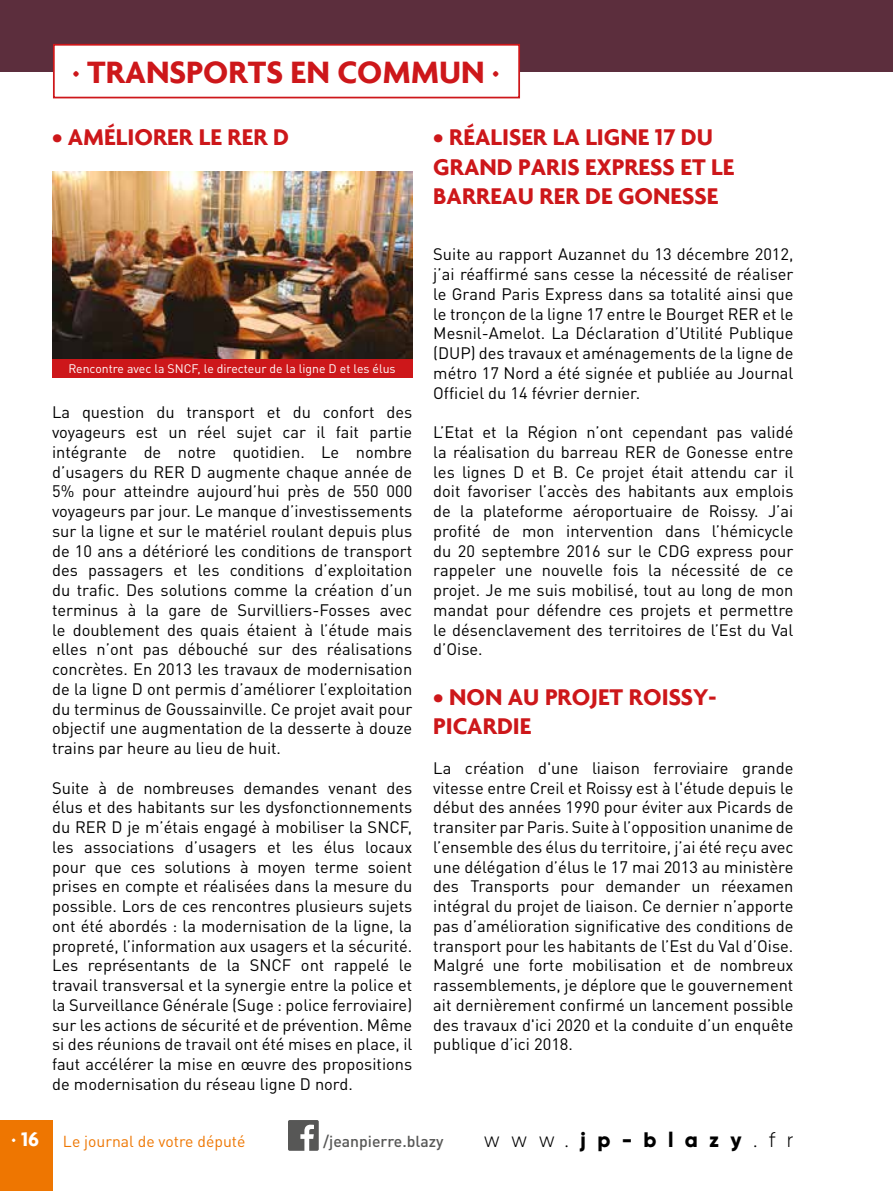
<style>
.page{position:relative;width:893px;height:1191px;background:#fff}
.page>*{position:absolute;margin:0;border:0;box-sizing:border-box;transform-origin:0 0}
.t1{font:700 33.25px "Agenda";color:#cd171a}
.t2{font:700 24.5px/29.4px "Agenda";color:#cd171a}
.t3{font:800 21px "Gilroy";letter-spacing:.54em;color:#000}
.t4{font:16.45px/19.8px "DIN Pro";color:#000;text-align:justify}
.t5{font:15.75px "DIN Pro";color:#ee7601}
.t6{font:500 15.75px "DIN Pro";color:#575756}
.t7{font:12.25px "DIN Pro";color:#fff}
.s1{font-family:"Agenda";font-weight:700;font-size:21px;color:#fff}
.s2{font-weight:300}
</style>
<div class="page">
<div style="left:0;top:0;width:893px;height:71px;background:#5c2e3d"></div>
<svg style="left:288px;top:1120px;width:31px;height:30px"></svg>
<div style="left:0;top:1120px;width:52px;height:71px;background:#ee7601"></div>
<div style="left:53px;top:44px;width:467px;height:54px;background:#fff;border:2px solid #cd171a"></div>
<img style="left:52px;top:172px;width:360px;height:187px">
<div style="left:52px;top:359px;width:360px;height:19px;background:#cd171a"></div>
<h1 class="t1" style="left:72px;top:52px;width:429px">· TRANSPORTS EN COMMUN ·</h1>
<h2 class="t2" style="left:52px;top:122px;width:239px">• AMÉLIORER LE RER D</h2>
<p class="t7" style="left:69px;top:359px;width:329px">Rencontre avec la SNCF, le directeur de la ligne D et les élus</p>
<p class="t4" style="left:52px;top:401px;width:362px">La question du transport et du confort des voyageurs est un réel sujet car il fait partie intégrante de notre quotidien. Le nombre d’usagers du RER D augmente chaque année de 5% pour atteindre aujourd’hui près de 550 000 voyageurs par jour. Le manque d’investissements sur la ligne et sur le matériel roulant depuis plus de 10 ans a détérioré les conditions de transport des passagers et les conditions d’exploitation du trafic. Des solutions comme la création d’un terminus à la gare de Survilliers-Fosses avec le doublement des quais étaient à l’étude mais elles n’ont pas débouché sur des réalisations concrètes. En 2013 les travaux de modernisation de la ligne D ont permis d’améliorer l’exploitation du terminus de Goussainville. Ce projet avait pour objectif une augmentation de la desserte à douze trains par heure au lieu de huit.</p>
<p class="t4" style="left:52px;top:776px;width:362px">Suite à de nombreuses demandes venant des élus et des habitants sur les dysfonctionnements du RER D je m’étais engagé à mobiliser la SNCF, les associations d’usagers et les élus locaux pour que ces solutions à moyen terme soient prises en compte et réalisées dans la mesure du possible. Lors de ces rencontres plusieurs sujets ont été abordés : la modernisation de la ligne, la propreté, l’information aux usagers et la sécurité.<br>Les représentants de la SNCF ont rappelé le travail transversal et la synergie entre la police et la Surveillance Générale (Suge : police ferroviaire) sur les actions de sécurité et de prévention. Même si des réunions de travail ont été mises en place, il faut accélérer la mise en œuvre des propositions de modernisation du réseau ligne D nord.</p>
<h2 class="t2" style="left:433px;top:122px;width:303px">• RÉALISER LA LIGNE 17 DU<br>GRAND PARIS EXPRESS ET LE<br>BARREAU RER DE GONESSE</h2>
<p class="t4" style="left:433px;top:243px;width:362px">Suite au rapport Auzannet du 13 décembre 2012, j’ai réaffirmé sans cesse la nécessité de réaliser le Grand Paris Express dans sa totalité ainsi que le tronçon de la ligne 17 entre le Bourget RER et le Mesnil-Amelot. La Déclaration d’Utilité Publique (DUP) des travaux et aménagements de la ligne de métro 17 Nord a été signée et publiée au Journal Officiel du 14 février dernier.</p>
<p class="t4" style="left:433px;top:421px;width:362px">L’Etat et la Région n’ont cependant pas validé la réalisation du barreau RER de Gonesse entre les lignes D et B. Ce projet était attendu car il doit favoriser l’accès des habitants aux emplois de la plateforme aéroportuaire de Roissy. J’ai profité de mon intervention dans l’hémicycle du 20 septembre 2016 sur le CDG express pour rappeler une nouvelle fois la nécessité de ce projet. Je me suis mobilisé, tout au long de mon mandat pour défendre ces projets et permettre le désenclavement des territoires de l’Est du Val d’Oise.</p>
<h2 class="t2" style="left:433px;top:681px;width:285px">• NON AU PROJET ROISSY-<br>PICARDIE</h2>
<p class="t4" style="left:433px;top:756px;width:362px">La création d'une liaison ferroviaire grande vitesse entre Creil et Roissy est à l'étude depuis le début des années 1990 pour éviter aux Picards de transiter par Paris. Suite à l’opposition unanime de l’ensemble des élus du territoire, j’ai été reçu avec une délégation d’élus le 17 mai 2013 au ministère des Transports pour demander un réexamen intégral du projet de liaison. Ce dernier n’apporte pas d’amélioration significative des conditions de transport pour les habitants de l’Est du Val d’Oise.<br>Malgré une forte mobilisation et de nombreux rassemblements, je déplore que le gouvernement ait dernièrement confirmé un lancement possible des travaux d'ici 2020 et la conduite d’un enquête publique d’ici 2018.</p>
<p class="t5" style="left:12px;top:1128px;width:235px"><span class="s1">· 16</span> Le journal de votre député</p>
<p class="t6" style="left:323px;top:1128px;width:122px">/jeanpierre.blazy</p>
<p class="t3" style="left:484px;top:1126px;width:311px"><span class="s2">www.</span>jp-blazy<span class="s2">.fr</span></p>
</div>
